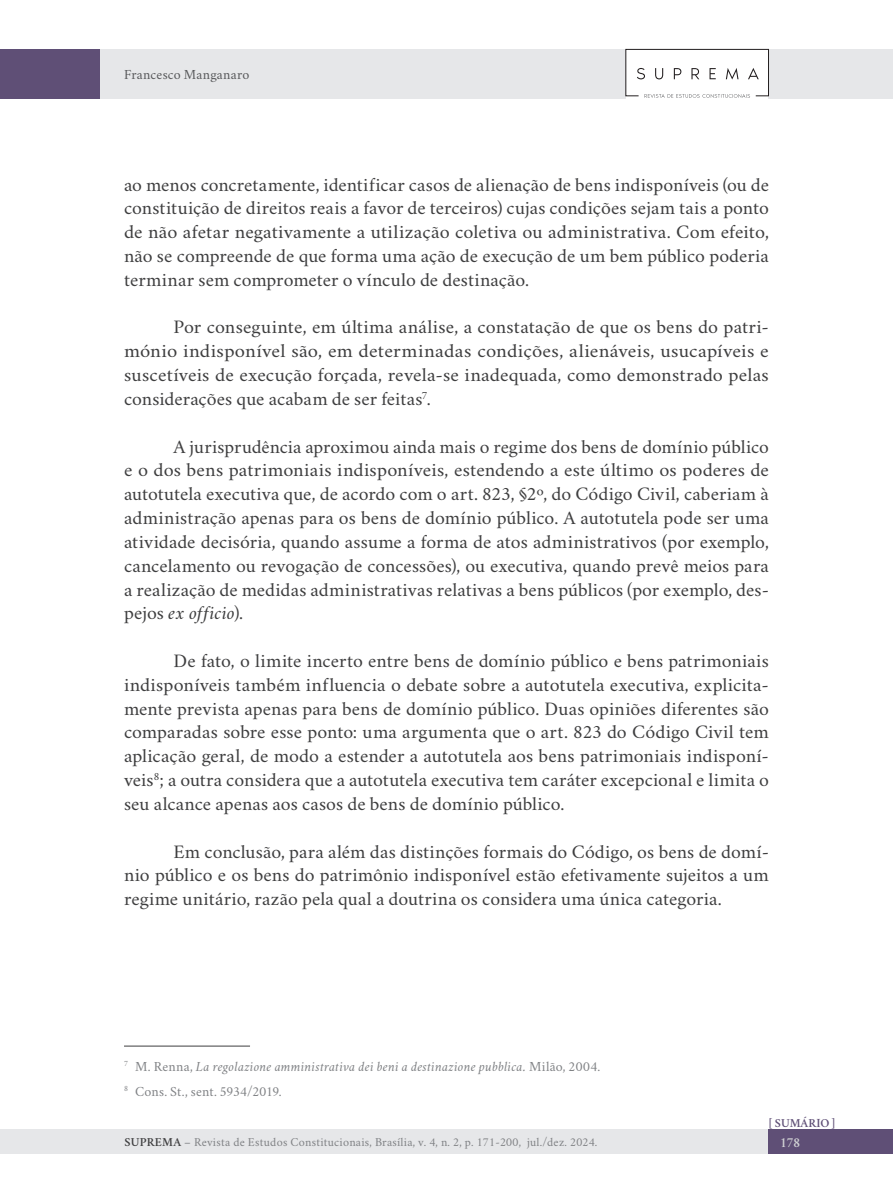
<style>
.page{position:relative;width:893px;height:1191px;background:#fff}
.page>*{position:absolute;margin:0;border:0;box-sizing:border-box;transform-origin:0 0}
.texto_corrido_pt{font:19.25px/23.8px "Crimson";letter-spacing:.005em;color:#3e3e3f;text-align:justify}
.texto_corrido_pt-2{font:19.25px/23.8px "Crimson";letter-spacing:.005em;color:#3e3e3f;text-align:justify;scale:1.04 1}
.FOOTNOTE{font:italic 14px "Crimson";letter-spacing:.015em;color:#808285}
.FOOTNOTE-2{font:14px "Crimson";letter-spacing:.01em;color:#808285}
.t1{font:14px "Crimson";letter-spacing:.02em;color:#57585a}
.t2{font:600 14px "Crimson";color:#d1d2d4}
.t3{font:12.25px "Crimson";letter-spacing:.02em;color:#808285}
.t4{font:600 12.25px "Crimson";color:#5f4f76}
.s1{font-style:italic}
.s2{font-style:normal}
.s3{font-weight:600;color:#3e3e3f}
</style>
<div class="page">
<div style="left:0;top:1129px;width:790px;height:25px;background:#e6e7e9"></div>
<div style="left:0;top:49px;width:892px;height:50px;background:#e6e7e9"></div>
<div style="left:768px;top:1129px;width:124px;height:25px;background:#5f4f76"></div>
<div style="left:0;top:49px;width:99px;height:50px;background:#5f4f76"></div>
<div style="left:626px;top:50px;width:142px;height:49px;background:#fff"></div>
<svg style="left:625px;top:48px;width:144px;height:50px"></svg>
<hr style="left:124px;top:1045px;width:126px;height:1px;background:#3e3e3f">
<p class="t1" style="left:124px;top:64px;width:127px">Francesco Manganaro</p>
<p class="texto_corrido_pt" style="left:124px;top:170px;width:646px">ao menos concretamente, identificar casos de alienação de bens indisponíveis (ou de constituição de direitos reais a favor de terceiros) cujas condições sejam tais a ponto de não afetar negativamente a utilização coletiva ou administrativa. Com efeito, não se compreende de que forma uma ação de execução de um bem público poderia terminar sem comprometer o vínculo de destinação.</p>
<p class="texto_corrido_pt-2" style="left:124px;top:313px;width:622px;text-indent:50px">Por conseguinte, em última análise, a constatação de que os bens do patri&shy;mónio indisponível são, em determinadas condições, alienáveis, usucapíveis e suscetíveis de execução forçada, revela-se inadequada, como demonstrado pelas considerações que acabam de ser feitas<sup>7</sup>.</p>
<p class="texto_corrido_pt" style="left:124px;top:432px;width:646px;text-indent:50px">A jurisprudência aproximou ainda mais o regime dos bens de domínio público e o dos bens patrimoniais indisponíveis, estendendo a este último os poderes de autotutela executiva que, de acordo com o art. 823, §2º, do Código Civil, caberiam à administração apenas para os bens de domínio público. A autotutela pode ser uma atividade decisória, quando assume a forma de atos administrativos (por exemplo, cancelamento ou revogação de concessões), ou executiva, quando prevê meios para a realização de medidas administrativas relativas a bens públicos (por exemplo, des&shy;pejos <span class="s1">ex officio</span>).</p>
<p class="texto_corrido_pt" style="left:124px;top:646px;width:646px;text-indent:50px">De fato, o limite incerto entre bens de domínio público e bens patrimoniais indisponíveis também influencia o debate sobre a autotutela executiva, explicita&shy;mente prevista apenas para bens de domínio público. Duas opiniões diferentes são comparadas sobre esse ponto: uma argumenta que o art. 823 do Código Civil tem aplicação geral, de modo a estender a autotutela aos bens patrimoniais indisponí&shy;veis<sup>8</sup>; a outra considera que a autotutela executiva tem caráter excepcional e limita o seu alcance apenas aos casos de bens de domínio público.</p>
<p class="texto_corrido_pt" style="left:124px;top:837px;width:646px;text-indent:50px">Em conclusão, para além das distinções formais do Código, os bens de domí&shy;nio público e os bens do patrimônio indisponível estão efetivamente sujeitos a um regime unitário, razão pela qual a doutrina os considera uma única categoria.</p>
<p class="FOOTNOTE" style="left:124px;top:1057px;width:478px"><sup>7</sup> <span class="s2">M. Renna,</span> La regolazione amministrativa dei beni a destinazione pubblica. <span class="s2">Milão, 2004.</span></p>
<p class="FOOTNOTE-2" style="left:124px;top:1080px;width:159px"><sup>8</sup> Cons. St., sent. 5934/2019.</p>
<p class="t4" style="left:769px;top:1114px;width:68px">[ SUMÁRIO ]</p>
<p class="t3" style="left:125px;top:1132px;width:474px"><span class="s3">SUPREMA</span> – Revista de Estudos Constitucionais, Brasília, v. 4, n. 2, p. 171-200, jul./dez. 2024.</p>
<p class="t2" style="left:780px;top:1132px;width:21px">178</p>
</div>
